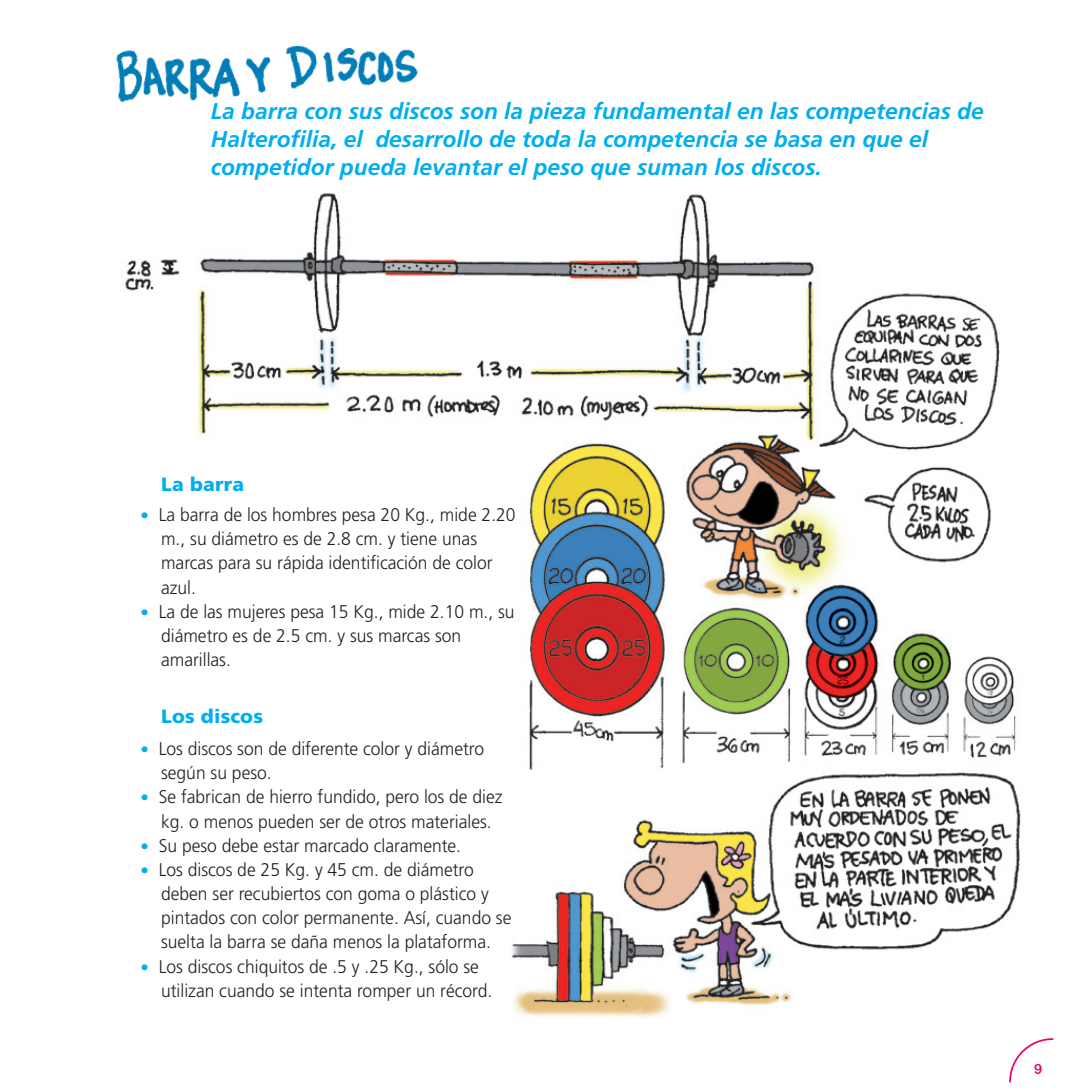
<style>
.page{position:relative;width:1092px;height:1092px;background:#fff}
.page>*{position:absolute;margin:0;border:0;box-sizing:border-box;transform-origin:0 0}
.t1{font:italic 700 22.75px/28px "Frutiger";color:#00aeef}
.t2{font:900 19.25px "Frutiger";letter-spacing:.01em;color:#00aeef}
.t3{font:300 18.38px "Frutiger";color:#231f20;scale:.95 1}
.t4{font:14px "Arial Rounded MT Bold";color:#ed0274}
.s1{font-weight:900;font-size:24.5px;color:#00aeef}
</style>
<div class="page">
<svg style="left:1009px;top:1038px;width:45px;height:45px"></svg>
<img style="left:116px;top:45px;width:302px;height:58px">
<img style="left:830px;top:293px;width:170px;height:116px">
<img style="left:125px;top:193px;width:690px;height:243px">
<img style="left:511px;top:775px;width:510px;height:243px">
<img style="left:506px;top:409px;width:510px;height:366px">
<p class="t1" style="left:211px;top:97px;width:774px">La barra con sus discos son la pieza fundamental en las competencias de<br>Halterofilia, el desarrollo de toda la competencia se basa en que el competidor pueda levantar el peso que suman los discos.</p>
<p class="t2" style="left:161px;top:473px;width:85px">La barra</p>
<p class="t3" style="left:140px;top:504px;width:397px"><span class="s1">·</span> La barra de los hombres pesa 20 Kg., mide 2.20</p>
<p class="t3" style="left:161px;top:528px;width:334px">m., su diámetro es de 2.8 cm. y tiene unas</p>
<p class="t3" style="left:161px;top:552px;width:350px">marcas para su rápida identificación de color</p>
<p class="t3" style="left:161px;top:576px;width:38px">azul.</p>
<p class="t3" style="left:140px;top:601px;width:396px"><span class="s1">·</span> La de las mujeres pesa 15 Kg., mide 2.10 m., su</p>
<p class="t3" style="left:161px;top:625px;width:317px">diámetro es de 2.5 cm. y sus marcas son</p>
<p class="t3" style="left:161px;top:649px;width:75px">amarillas.</p>
<p class="t2" style="left:161px;top:704px;width:103px">Los discos</p>
<p class="t3" style="left:140px;top:738px;width:363px"><span class="s1">·</span> Los discos son de diferente color y diámetro</p>
<p class="t3" style="left:161px;top:762px;width:118px">según su peso.</p>
<p class="t3" style="left:140px;top:786px;width:383px"><span class="s1">·</span> Se fabrican de hierro fundido, pero los de diez</p>
<p class="t3" style="left:161px;top:810px;width:349px">kg. o menos pueden ser de otros materiales.</p>
<p class="t3" style="left:140px;top:834px;width:339px"><span class="s1">·</span> Su peso debe estar marcado claramente.</p>
<p class="t3" style="left:140px;top:859px;width:353px"><span class="s1">·</span> Los discos de 25 Kg. y 45 cm. de diámetro</p>
<p class="t3" style="left:161px;top:883px;width:346px">deben ser recubiertos con goma o plástico y</p>
<p class="t3" style="left:161px;top:907px;width:370px">pintados con color permanente. Así, cuando se</p>
<p class="t3" style="left:161px;top:931px;width:349px">suelta la barra se daña menos la plataforma.</p>
<p class="t3" style="left:140px;top:955px;width:358px"><span class="s1">·</span> Los discos chiquitos de .5 y .25 Kg., sólo se</p>
<p class="t3" style="left:161px;top:979px;width:350px">utilizan cuando se intenta romper un récord.</p>
<p class="t4" style="left:1033px;top:1060px;width:10px">9</p>
</div>
